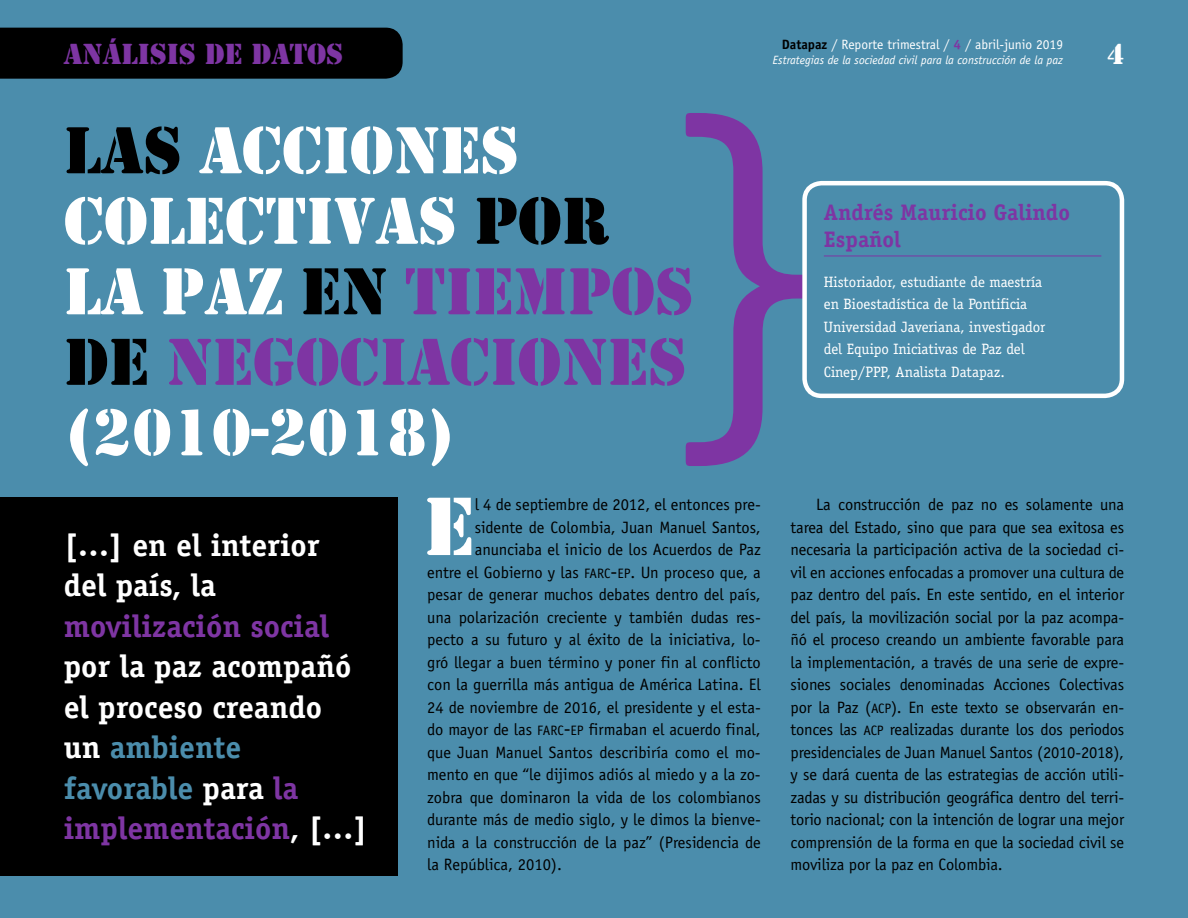
<style>
.page{position:relative;width:1188px;height:918px;background:#4b8dac}
.page>*{position:absolute;margin:0;border:0;box-sizing:border-box;transform-origin:0 0}
.t1{font:76.65px "Stencil Std";color:#fff}
.t2{font:69px/70.5px "Stencil";color:#fff}
.t3{font:700 31.5px/40.5px "Officina Serif Std";color:#fff}
.t4{font:700 31.5px "Officina Serif Std";color:#7e35a3}
.t5{font:27px "Stencil Std";color:#7e35a3}
.t6{font:27px "Stencil Std";color:#fff}
.t7{font:700 22.5px/27px "Officina Serif Std";color:#7e35a3}
.t8{font:16.5px/22.5px "Officina Sans Std";color:#000;text-align:justify}
.t9{font:15px/22.5px "Officina Serif Std";color:#fff}
.t10{font:13.5px "Officina Sans Std";color:#fff}
.t11{font:italic 12px "Officina Sans Std";color:#fff}
.s1{font-weight:700;color:#000}
.s2{font-weight:700;color:#7e35a3}
.s3{color:#000}
.s4{color:#7e35a3}
.s5{color:#4b8dac}
.s6{font-size:13.65px}
.s7{font-size:19.5px}
</style>
<div class="page">
<div style="left:0;top:497px;width:397px;height:378px;background:#000"></div>
<div style="left:0;top:28px;width:403px;height:51px;background:#000"></div>
<svg style="left:686px;top:113px;width:123px;height:353px"></svg>
<div style="left:805px;top:183px;width:317px;height:213px;background:#4b8dac;border-radius:17px"></div>
<hr style="left:824px;top:256px;width:277px;height:1px;background:#7e35a3">
<div style="left:802px;top:181px;width:322px;height:217px;border:4px solid #fff;border-radius:17px"></div>
<h3 class="t5" style="left:64px;top:37px;width:281px">ANÁLISIS DE DATOS</h3>
<h3 class="t6" style="left:1107px;top:37px;width:19px">4</h3>
<p class="t10" style="left:782px;top:37px;width:283px"><span class="s1">Datapaz</span> / Reporte trimestral / <span class="s2">4</span> / abril-junio 2019</p>
<p class="t11" style="left:773px;top:53px;width:292px">Estrategias de la sociedad civil para la construcción de la paz</p>
<h2 class="t2" style="left:64px;top:116px;width:631px"><span class="s3">LAS</span> ACCIONES<br>COLECTIVAS <span class="s3">POR<br></span>LA PAZ <span class="s3">EN</span> <span class="s4">TIEMPOS<br></span><span class="s3">DE</span> <span class="s4">NEGOCIACIONES </span>(2010-2018)</h2>
<h3 class="t3" style="left:64px;top:524px;width:258px">[…] en el interior del país, la</h3>
<h3 class="t4" style="left:64px;top:606px;width:267px">movilización social</h3>
<h3 class="t3" style="left:64px;top:646px;width:305px">por la paz acompañó el proceso creando<br>un <span class="s5">ambiente favorable</span> para <span class="s4">la implementación</span>, […]</h3>
<h1 class="t1" style="left:424px;top:477px;width:52px">E</h1>
<p class="t8" style="left:475px;top:493px;width:288px">l 4 de septiembre de 2012, el entonces pre-</p>
<p class="t8" style="left:475px;top:516px;width:288px">sidente de Colombia, Juan Manuel Santos,</p>
<p class="t8" style="left:475px;top:538px;width:287px">anunciaba el inicio de los Acuerdos de Paz</p>
<p class="t8" style="left:427px;top:561px;width:335px">entre el Gobierno y las <span class="s6">FARC</span><span class="s7">-</span><span class="s6">EP</span>. Un proceso que, a</p>
<p class="t8" style="left:427px;top:583px;width:335px">pesar de generar muchos debates dentro del país,</p>
<p class="t8" style="left:427px;top:606px;width:335px">una polarización creciente y también dudas res-</p>
<p class="t8" style="left:427px;top:628px;width:335px">pecto a su futuro y al éxito de la iniciativa, lo-</p>
<p class="t8" style="left:427px;top:651px;width:335px">gró llegar a buen término y poner fin al conflicto</p>
<p class="t8" style="left:427px;top:673px;width:335px">con la guerrilla más antigua de América Latina. El</p>
<p class="t8" style="left:427px;top:696px;width:335px">24 de noviembre de 2016, el presidente y el esta-</p>
<p class="t8" style="left:427px;top:718px;width:335px">do mayor de las <span class="s6">FARC</span><span class="s7">-</span><span class="s6">EP</span> firmaban el acuerdo final,</p>
<p class="t8" style="left:427px;top:741px;width:335px">que Juan Manuel Santos describiría como el mo-</p>
<p class="t8" style="left:427px;top:763px;width:335px">mento en que “le dijimos adiós al miedo y a la zo-</p>
<p class="t8" style="left:427px;top:786px;width:335px">zobra que dominaron la vida de los colombianos</p>
<p class="t8" style="left:427px;top:808px;width:335px">durante más de medio siglo, y le dimos la bienve-</p>
<p class="t8" style="left:427px;top:831px;width:335px">nida a la construcción de la paz” (Presidencia de</p>
<p class="t8" style="left:427px;top:853px;width:136px">la República, 2010).</p>
<h3 class="t7" style="left:824px;top:199px;width:248px">Andrés Mauricio Galindo<br>Español</h3>
<p class="t9" style="left:824px;top:270px;width:223px">Historiador, estudiante de maestría en Bioestadística de la Pontificia Universidad Javeriana, investigador del Equipo Iniciativas de Paz del Cinep/PPP, Analista Datapaz.</p>
<p class="t8" style="left:791px;top:493px;width:335px;text-indent:26px">La construcción de paz no es solamente una tarea del Estado, sino que para que sea exitosa es necesaria la participación activa de la sociedad ci&shy;vil en acciones enfocadas a promover una cultura de paz dentro del país. En este sentido, en el interior del país, la movilización social por la paz acompa&shy;ñó el proceso creando un ambiente favorable para la implementación, a través de una serie de expre&shy;siones sociales denominadas Acciones Colectivas por la Paz (<span class="s6">ACP</span>). En este texto se observarán en&shy;tonces las <span class="s6">ACP</span> realizadas durante los dos periodos presidenciales de Juan Manuel Santos (2010-2018), y se dará cuenta de las estrategias de acción utili&shy;zadas y su distribución geográfica dentro del terri&shy;torio nacional; con la intención de lograr una mejor comprensión de la forma en que la sociedad civil se moviliza por la paz en Colombia.</p>
</div>
